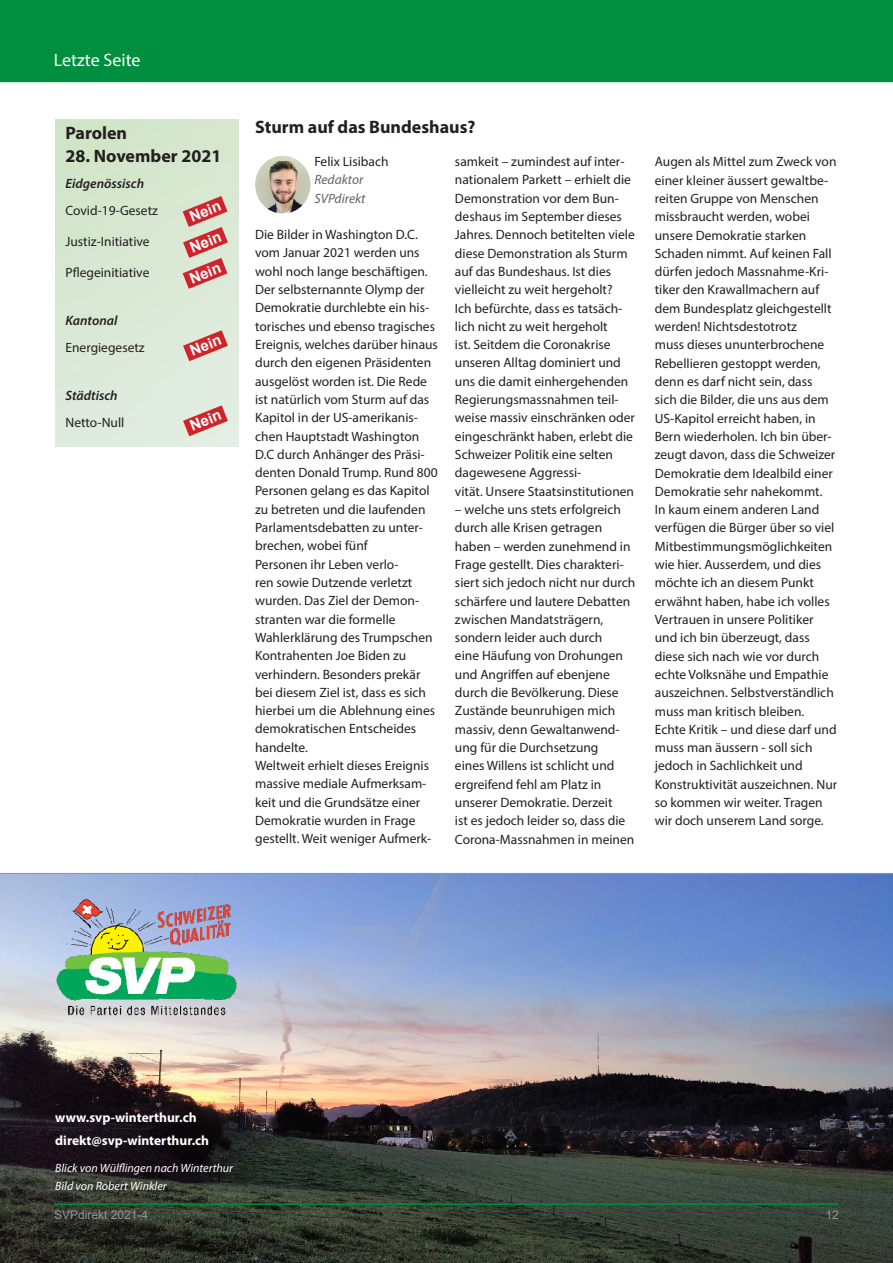
<style>
.page{position:relative;width:893px;height:1263px;background:#fff}
.page>*{position:absolute;margin:0;border:0;box-sizing:border-box;transform-origin:0 0}
.t1{font:700 18px "Myriad Pro";color:#231f20}
.t2{font:18px "Myriad Pro";color:#fff}
.t3{font:700 15px/28.5px "Arial";color:#fff}
.t4{font:13.5px/18.3px "Myriad Pro";color:#231f20}
.t5{font:700 13.5px/22.5px "Myriad Pro";color:#fff}
.t6{font:italic 600 13.5px "Myriad Pro";color:#231f20}
.t7{font:italic 13.5px/18.3px "Myriad Pro";color:#636366}
.t8{font:italic 12px/18.3px "Myriad Pro";color:#fff}
.t9{font:12px "Arial";color:#939598}
</style>
<div class="page">
<img style="left:0;top:874px;width:893px;height:389px">
<div style="left:55px;top:119px;width:183px;height:327px;background:linear-gradient(to right,#d7e7d1,#ddead9)"></div>
<img style="left:255px;top:156px;width:56px;height:58px">
<hr style="left:0;top:873px;width:893px;height:1px;background:#939598">
<img style="left:55px;top:896px;width:183px;height:120px">
<svg style="left:183px;top:330px;width:45px;height:31px"></svg>
<svg style="left:183px;top:405px;width:45px;height:31px"></svg>
<svg style="left:183px;top:196px;width:45px;height:93px;background:#d5867f"></svg>
<hr style="left:54px;top:1203px;width:785px;height:2px;background:#008d3f">
<div style="left:0;top:0;width:893px;height:82px;background:#008f3f"></div>
<h1 class="t2" style="left:54px;top:49px;width:88px">Letzte Seite</h1>
<h1 class="t1" style="left:65px;top:121px;width:63px">Parolen</h1>
<h1 class="t1" style="left:65px;top:144px;width:157px">28. November 2021</h1>
<p class="t6" style="left:65px;top:175px;width:80px">Eidgenössisch</p>
<p class="t4" style="left:65px;top:201px;width:94px">Covid-19-Gesetz</p>
<p class="t4" style="left:65px;top:232px;width:86px">Justiz-Initiative</p>
<p class="t4" style="left:65px;top:263px;width:85px">Pflegeinitiative</p>
<p class="t6" style="left:65px;top:312px;width:53px">Kantonal</p>
<p class="t4" style="left:65px;top:338px;width:81px">Energiegesetz</p>
<p class="t6" style="left:65px;top:387px;width:54px">Städtisch</p>
<p class="t4" style="left:65px;top:413px;width:60px">Netto-Null</p>
<p class="t3" style="left:185px;top:204px;width:34px;rotate:-22deg">Nein</p>
<p class="t3" style="left:174px;top:239px;width:46px;text-indent:12px;rotate:-22deg">Nein<br>Nein</p>
<p class="t3" style="left:185px;top:338px;width:34px;rotate:-22deg">Nein</p>
<p class="t3" style="left:185px;top:413px;width:34px;rotate:-22deg">Nein</p>
<h1 class="t1" style="left:255px;top:115px;width:222px">Sturm auf das Bundeshaus?</h1>
<p class="t4" style="left:314px;top:152px;width:76px">Felix Lisibach</p>
<p class="t7" style="left:314px;top:170px;width:53px">Redaktor<br>SVPdirekt</p>
<p class="t4" style="left:255px;top:225px;width:184px">Die Bilder in Washington D.C. vom Januar 2021 werden uns wohl noch lange beschäftigen.<br>Der selbsternannte Olymp der<br>Demokratie durchlebte ein his&shy;torisches und ebenso tragisches<br>Ereignis, welches darüber hinaus durch den eigenen Präsidenten ausgelöst worden ist. Die Rede ist natürlich vom Sturm auf das<br>Kapitol in der US-amerikanis&shy;chen Hauptstadt Washington<br>D.C durch Anhänger des Präsi&shy;denten Donald Trump. Rund 800<br>Personen gelang es das Kapitol zu betreten und die laufenden<br>Parlamentsdebatten zu unter&shy;brechen, wobei fünf<br>Personen ihr Leben verlo-<br>ren sowie Dutzende verletzt wurden. Das Ziel der Demon&shy;stranten war die formelle<br>Wahlerklärung des Trumpschen<br>Kontrahenten Joe Biden zu verhindern. Besonders prekär bei diesem Ziel ist, dass es sich hierbei um die Ablehnung eines demokratischen Entscheides handelte.<br>Weltweit erhielt dieses Ereignis massive mediale Aufmerksam&shy;keit und die Grundsätze einer<br>Demokratie wurden in Frage gestellt. Weit weniger Aufmerk-</p>
<p class="t4" style="left:455px;top:152px;width:181px">samkeit – zumindest auf inter&shy;nationalem Parkett – erhielt die<br>Demonstration vor dem Bun&shy;deshaus im September dieses<br>Jahres. Dennoch betitelten viele diese Demonstration als Sturm auf das Bundeshaus. Ist dies vielleicht zu weit hergeholt?<br>Ich befürchte, dass es tatsäch&shy;lich nicht zu weit hergeholt<br>ist. Seitdem die Coronakrise unseren Alltag dominiert und uns die damit einhergehenden<br>Regierungsmassnahmen teil&shy;weise massiv einschränken oder eingeschränkt haben, erlebt die<br>Schweizer Politik eine selten dagewesene Aggressi-<br>vität. Unsere Staatsinstitutionen</p>
<p class="t4" style="left:455px;top:500px;width:182px">– welche uns stets erfolgreich durch alle Krisen getragen haben – werden zunehmend in<br>Frage gestellt. Dies charakteri&shy;siert sich jedoch nicht nur durch schärfere und lautere Debatten zwischen Mandatsträgern, sondern leider auch durch<br>eine Häufung von Drohungen und Angriffen auf ebenjene durch die Bevölkerung. Diese<br>Zustände beunruhigen mich massiv, denn Gewaltanwend&shy;ung für die Durchsetzung<br>eines Willens ist schlicht und ergreifend fehl am Platz in unserer Demokratie. Derzeit<br>ist es jedoch leider so, dass die<br>Corona-Massnahmen in meinen</p>
<p class="t4" style="left:655px;top:152px;width:184px">Augen als Mittel zum Zweck von einer kleiner äussert gewaltbe&shy;reiten Gruppe von Menschen missbraucht werden, wobei unsere Demokratie starken<br>Schaden nimmt. Auf keinen Fall dürfen jedoch Massnahme-Kri&shy;tiker den Krawallmachern auf dem Bundesplatz gleichgestellt werden! Nichtsdestotrotz<br>muss dieses ununterbrochene<br>Rebellieren gestoppt werden, denn es darf nicht sein, dass sich die Bilder, die uns aus dem<br>US-Kapitol erreicht haben, in<br>Bern wiederholen. Ich bin über&shy;zeugt davon, dass die Schweizer<br>Demokratie dem Idealbild einer<br>Demokratie sehr nahekommt.<br>In kaum einem anderen Land verfügen die Bürger über so viel<br>Mitbestimmungsmöglichkeiten wie hier. Ausserdem, und dies möchte ich an diesem Punkt erwähnt haben, habe ich volles<br>Vertrauen in unsere Politiker und ich bin überzeugt, dass diese sich nach wie vor durch echte Volksnähe und Empathie auszeichnen. Selbstverständlich muss man kritisch bleiben.<br>Echte Kritik – und diese darf und muss man äussern - soll sich jedoch in Sachlichkeit und<br>Konstruktivität auszeichnen. Nur so kommen wir weiter. Tragen wir doch unserem Land sorge.</p>
<p class="t5" style="left:55px;top:1106px;width:155px">www.svp-winterthur.ch direkt@svp-winterthur.ch</p>
<p class="t8" style="left:55px;top:1158px;width:179px">Blick von Wülflingen nach Winterthur<br>Bild von Robert Winkler</p>
<p class="t9" style="left:54px;top:1207px;width:96px">SVPdirekt 2021-4</p>
<p class="t9" style="left:826px;top:1207px;width:15px">12</p>
</div>
